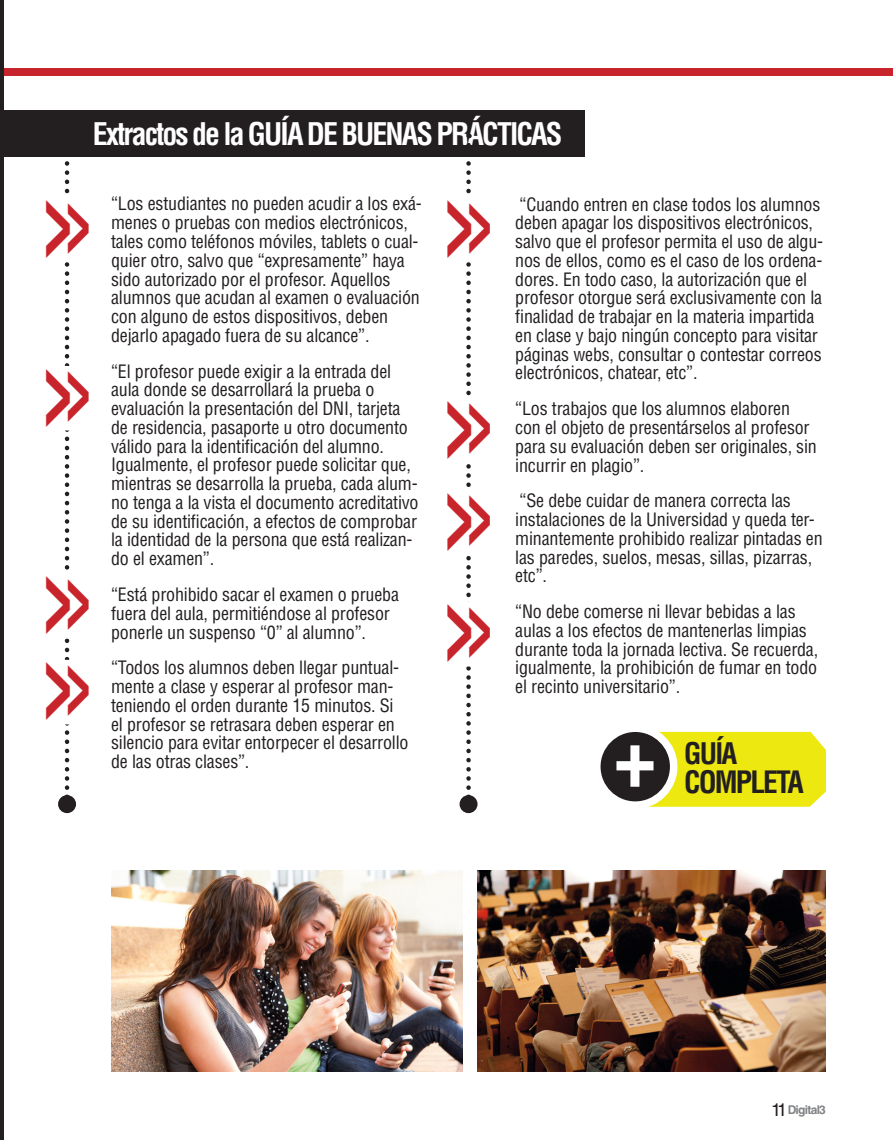
<style>
.page{position:relative;width:893px;height:1140px;background:#fff}
.page>*{position:absolute;margin:0;border:0;box-sizing:border-box;transform-origin:0 0}
.t1{font:700 110.55px/168.3px "Helvetica LT Std";color:#c8242b;scale:.42 1}
.t2{font:700 condensed 84.15px "Helvetica LT Std";color:#fff}
.t3{font:700 condensed 30.45px "Helvetica LT Std";letter-spacing:-.065em;color:#fff}
.t4{font:700 condensed 30px "Helvetica LT Std";letter-spacing:-.065em;color:#231f20}
.t5{font:700 condensed 28.95px "Helvetica LT Std";color:#231f20}
.t6{font:condensed 18px/18.8px "Helvetica LT Std";letter-spacing:-.01em;color:#231f20}
.t7{font:700 12px "Helvetica LT Std";letter-spacing:-.06em;color:#808285}
.s1{font-size:96.6px}
.s2{font-weight:400;font-size:18px;color:#231f20}
</style>
<div class="page">
<div style="left:0;top:68px;width:893px;height:8px;background:#c8242b"></div>
<hr style="left:0;top:0;width:3px;height:1140px;background:#231f20">
<div style="left:0;top:111px;width:584px;height:46px;background:#231f20"></div>
<svg style="left:466px;top:161px;width:5px;height:634px"></svg>
<div style="left:460px;top:795px;width:18px;height:18px;background:#231f20;border-radius:50%"></div>
<svg style="left:65px;top:161px;width:4px;height:634px"></svg>
<div style="left:58px;top:795px;width:18px;height:18px;background:#231f20;border-radius:50%"></div>
<img style="left:111px;top:870px;width:351px;height:202px">
<img style="left:478px;top:870px;width:348px;height:202px">
<div style="left:35px;top:197px;width:64px;height:65px;background:#fff;border-radius:50%"></div>
<div style="left:35px;top:366px;width:64px;height:64px;background:#fff;border-radius:50%"></div>
<div style="left:35px;top:573px;width:64px;height:65px;background:#fff;border-radius:50%"></div>
<div style="left:35px;top:660px;width:64px;height:64px;background:#fff;border-radius:50%"></div>
<div style="left:436px;top:490px;width:65px;height:64px;background:#fff;border-radius:50%"></div>
<div style="left:436px;top:398px;width:65px;height:65px;background:#fff;border-radius:50%"></div>
<div style="left:436px;top:197px;width:65px;height:65px;background:#fff;border-radius:50%"></div>
<div style="left:436px;top:602px;width:65px;height:64px;background:#fff;border-radius:50%"></div>
<div style="left:652px;top:732px;width:174px;height:74px;background:#ece810"></div>
<div style="left:597px;top:728px;width:77px;height:77px;background:#231f20;border-radius:50%"></div>
<div style="left:593px;top:724px;width:84px;height:85px;border:8px solid #fff;border-radius:50%"></div>
<p class="t3" style="left:93px;top:114px;width:471px">Extractos de la GUÍA DE BUENAS PRÁCTICAS</p>
<p class="t1" style="left:44px;top:132px;width:111px">&gt;<span class="s1">&gt; </span>&gt;<span class="s1">&gt;</span></p>
<p class="t1" style="left:44px;top:549px;width:111px;line-height:86.1px">&gt;<span class="s1">&gt; </span>&gt;<span class="s1">&gt;</span></p>
<p class="t6" style="left:111px;top:194px;width:312px">“Los estudiantes no pueden acudir a los exá&shy;menes o pruebas con medios electrónicos, tales como teléfonos móviles, tablets o cual&shy;quier otro, salvo que “expresamente” haya sido autorizado por el profesor. Aquellos alumnos que acudan al examen o evaluación con alguno de estos dispositivos, deben dejarlo apagado fuera de su alcance”.</p>
<p class="t6" style="left:111px;top:361px;width:309px">“El profesor puede exigir a la entrada del aula donde se desarrollará la prueba o evaluación la presentación del DNI, tarjeta de residencia, pasaporte u otro documento válido para la identificación del alumno.<br>Igualmente, el profesor puede solicitar que, mientras se desarrolla la prueba, cada alum&shy;no tenga a la vista el documento acreditativo de su identificación, a efectos de comprobar la identidad de la persona que está realizan&shy;do el examen”.</p>
<p class="t6" style="left:111px;top:585px;width:289px">“Está prohibido sacar el examen o prueba fuera del aula, permitiéndose al profesor ponerle un suspenso “0” al alumno”.</p>
<p class="t6" style="left:111px;top:658px;width:299px">“Todos los alumnos deben llegar puntual&shy;mente a clase y esperar al profesor man&shy;teniendo el orden durante 15 minutos. Si el profesor se retrasara deben esperar en silencio para evitar entorpecer el desarrollo de las otras clases”.</p>
<p class="t1" style="left:446px;top:132px;width:111px">&gt;<span class="s1">&gt;</span></p>
<p class="t1" style="left:446px;top:333px;width:111px">&gt;<span class="s1">&gt;</span></p>
<p class="t1" style="left:446px;top:425px;width:111px">&gt;<span class="s1">&gt;</span></p>
<p class="t1" style="left:446px;top:536px;width:111px">&gt;<span class="s1">&gt;</span></p>
<p class="t6" style="left:515px;top:194px;width:309px">“Cuando entren en clase todos los alumnos deben apagar los dispositivos electrónicos, salvo que el profesor permita el uso de algu&shy;nos de ellos, como es el caso de los ordena&shy;dores. En todo caso, la autorización que el profesor otorgue será exclusivamente con la finalidad de trabajar en la materia impartida en clase y bajo ningún concepto para visitar páginas webs, consultar o contestar correos electrónicos, chatear, etc”.</p>
<p class="t6" style="left:515px;top:399px;width:303px">“Los trabajos que los alumnos elaboren con el objeto de presentárselos al profesor para su evaluación deben ser originales, sin incurrir en plagio”.</p>
<p class="t6" style="left:515px;top:491px;width:309px">“Se debe cuidar de manera correcta las instalaciones de la Universidad y queda ter&shy;minantemente prohibido realizar pintadas en las paredes, suelos, mesas, sillas, pizarras, etc”.</p>
<p class="t6" style="left:515px;top:602px;width:304px">“No debe comerse ni llevar bebidas a las aulas a los efectos de mantenerlas limpias durante toda la jornada lectiva. Se recuerda, igualmente, la prohibición de fumar en todo el recinto universitario”.</p>
<p class="t2" style="left:614px;top:703px;width:43px">+</p>
<p class="t5" style="left:684px;top:735px;width:22px">Guía</p>
<p class="t4" style="left:684px;top:763px;width:121px">COMPLETA</p>
<p class="t7" style="left:771px;top:1102px;width:56px"><span class="s2">11</span>Digital3</p>
</div>
